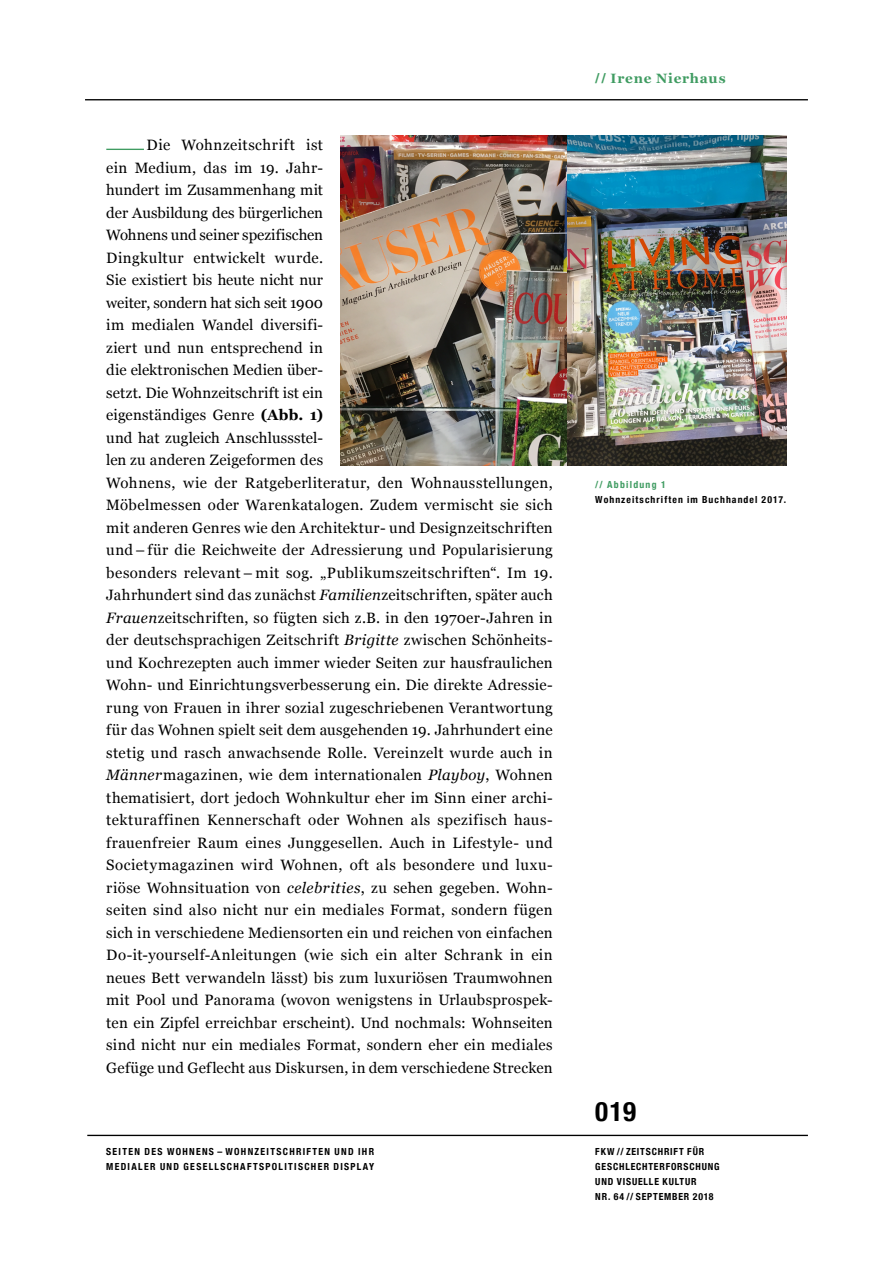
<style>
.page{position:relative;width:893px;height:1263px;background:#fff}
.page>*{position:absolute;margin:0;border:0;box-sizing:border-box;transform-origin:0 0}
.t1{font:700 condensed 27px "Helvetica Neue";color:#000}
.t2{font:15px/22.5px "Georgia";letter-spacing:.02em;color:#000}
.t3{font:700 13.5px "Georgia";letter-spacing:.055em;color:#409c62}
.t4{font:700 condensed 9.75px/15px "Helvetica Neue";letter-spacing:.135em;color:#000}
.t5{font:700 condensed 9.75px/15px "Helvetica Neue";letter-spacing:.085em;color:#000}
.t6{font:700 condensed 9.75px "Helvetica Neue";letter-spacing:.11em;color:#000}
.t7{font:700 condensed 9.75px "Helvetica Neue";letter-spacing:.13em;color:#409c62}
.s1{font-weight:700}
.s2{font-style:italic}
.s3{font-family:"Helvetica Neue";font-stretch:condensed}
</style>
<div class="page">
<hr style="left:85px;top:99px;width:723px;height:1px;background:#000">
<hr style="left:87px;top:1135px;width:721px;height:1px;background:#000">
<hr style="left:106px;top:149px;width:38px;height:1px;background:#409c62">
<img style="left:340px;top:135px;width:447px;height:330px">
<p class="t2" style="left:106px;top:133px;width:448px;text-indent:40px">Die Wohnzeitschrift ist<br>ein Medium, das im 19. Jahr-<br>hundert im Zusammenhang mit<br>der Ausbildung des bürgerlichen<br>Wohnens und seiner spezifischen<br>Dingkultur entwickelt wurde.<br>Sie existiert bis heute nicht nur<br>weiter, sondern hat sich seit 1900<br>im medialen Wandel diversifi-<br>ziert und nun entsprechend in<br>die elektronischen Medien über-<br>setzt. Die Wohnzeitschrift ist ein<br>eigenständiges Genre <span class="s1">(Abb. 1)<br></span>und hat zugleich Anschlussstel-<br>len zu anderen Zeigeformen des<br>Wohnens, wie der Ratgeberliteratur, den Wohnausstellungen, Möbelmessen oder Warenkatalogen. Zudem vermischt sie sich mit anderen Genres wie den Architektur- und Designzeitschriften und – für die Reichweite der Adressierung und Popularisierung besonders relevant – mit sog. „Publikumszeitschriften“. Im 19.<br>Jahrhundert sind das zunächst <span class="s2">Familien</span>zeitschriften, später auch <span class="s2">Frauen</span>zeitschriften, so fügten sich z.B. in den 1970er-Jahren in der deutschsprachigen Zeitschrift <span class="s2">Brigitte</span> zwischen Schönheits&shy;und Kochrezepten auch immer wieder Seiten zur hausfraulichen Wohn- und Einrichtungsverbesserung ein. Die direkte Adressie&shy;rung von Frauen in ihrer sozial zugeschriebenen Verantwortung für das Wohnen spielt seit dem ausgehenden 19. Jahrhundert eine stetig und rasch anwachsende Rolle. Vereinzelt wurde auch in <span class="s2">Männer</span>magazinen, wie dem internationalen <span class="s2">Playboy</span>, Wohnen thematisiert, dort jedoch Wohnkultur eher im Sinn einer archi&shy;tekturaffinen Kennerschaft oder Wohnen als spezifisch haus&shy;frauenfreier Raum eines Junggesellen. Auch in Lifestyle- und Societymagazinen wird Wohnen, oft als besondere und luxu&shy;riöse Wohnsituation von <span class="s2">celebrities</span>, zu sehen gegeben. Wohn&shy;seiten sind also nicht nur ein mediales Format, sondern fügen sich in verschiedene Mediensorten ein und reichen von einfachen Do-it-yourself-Anleitungen (wie sich ein alter Schrank in ein neues Bett verwandeln lässt) bis zum luxuriösen Traumwohnen mit Pool und Panorama (wovon wenigstens in Urlaubsprospek&shy;ten ein Zipfel erreichbar erscheint). Und nochmals: Wohnseiten sind nicht nur ein mediales Format, sondern eher ein mediales Gefüge und Geflecht aus Diskursen, in dem verschiedene Strecken</p>
<p class="t4" style="left:106px;top:1143px;width:269px">SEITEN DES WOHNENS – WOHNZEITSCHRIFTEN UND IHR<br>MEDIALER UND GESELLSCHAFTSPOLITISCHER DISPLAY</p>
<p class="t3" style="left:595px;top:68px;width:132px"><span class="s3">//</span> Irene Nierhaus</p>
<p class="t7" style="left:595px;top:476px;width:72px">// Abbildung 1</p>
<p class="t6" style="left:595px;top:491px;width:192px">Wohnzeitschriften im Buchhandel 2017.</p>
<h1 class="t1" style="left:595px;top:1089px;width:42px">019</h1>
<p class="t5" style="left:595px;top:1143px;width:126px">FKW // ZEITSCHRIFT FÜR<br>GESCHLECHTERFORSCHUNG<br>UND VISUELLE KULTUR<br>NR. 64 // SEPTEMBER 2018</p>
</div>
